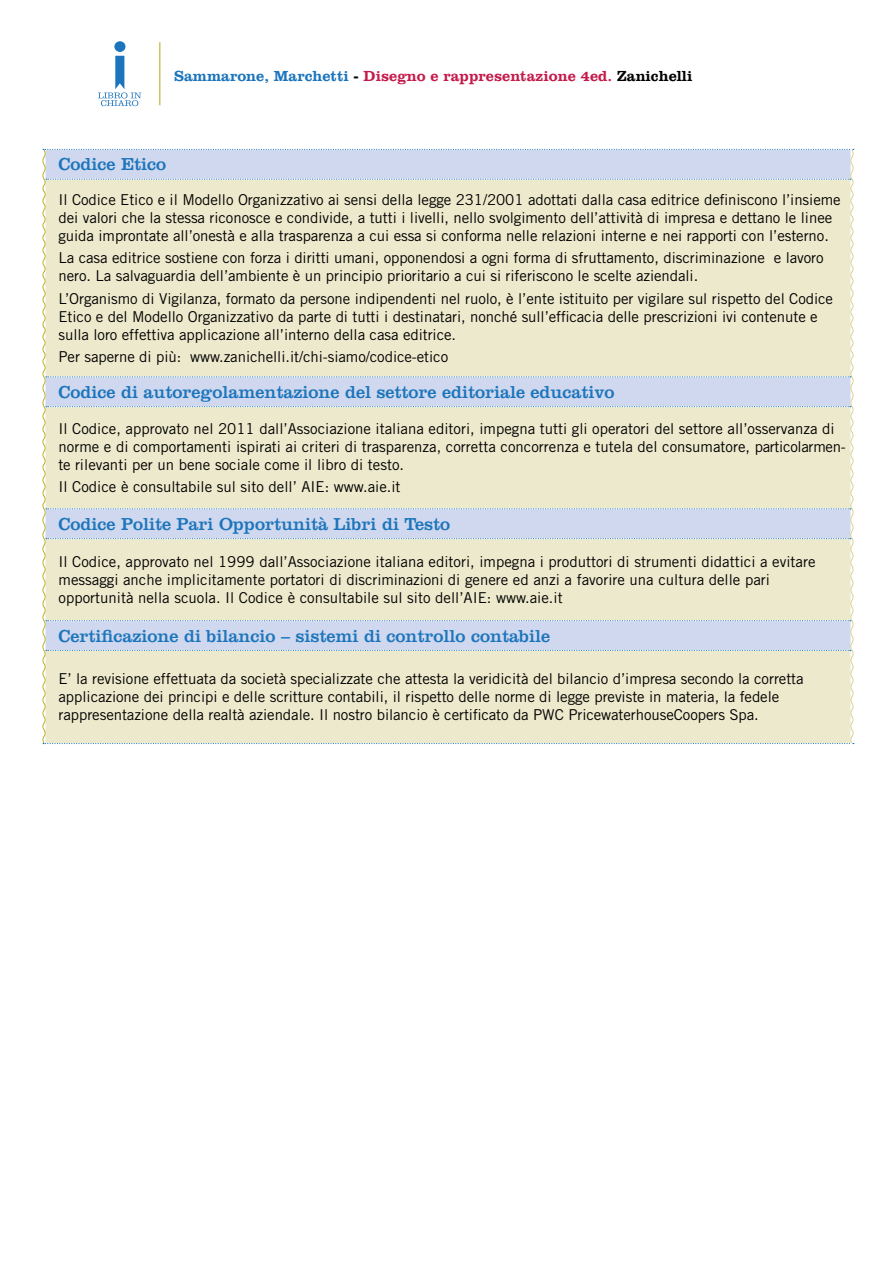
<style>
.page{position:relative;width:893px;height:1263px;background:#fff}
.page>*{position:absolute;margin:0;border:0;box-sizing:border-box;transform-origin:0 0}
.t1{font:18px "Clarendon LT Std";color:#1c75bc}
.t2{font:15px/18px "Trade Gothic LT Std";letter-spacing:-.005em;color:#000}
.t3{font:700 15px "Clarendon BT Pro";color:#c51b4b}
.s1{color:#1c75bc}
.s2{color:#000}
</style>
<div class="page">
<hr style="left:159px;top:42px;width:1px;height:63px;background:#bbb02a">
<div style="left:114px;top:41px;width:11px;height:11px;background:#1c75bc;border-radius:50%"></div>
<svg style="left:98px;top:56px;width:43px;height:50px"></svg>
<svg style="left:42px;top:149px;width:812px;height:595px;background:#e6e5d3"></svg>
<p class="t3" style="left:174px;top:66px;width:520px"><span class="s1">Sammarone, Marchetti</span> <span class="s2">-</span> Disegno e rappresentazione 4ed. <span class="s2">Zanichelli</span></p>
<p class="t1" style="left:59px;top:154px;width:109px">Codice Etico</p>
<p class="t2" style="left:59px;top:191px;width:784px">Il Codice Etico e il Modello Organizzativo ai sensi della legge 231/2001 adottati dalla casa editrice definiscono l’insieme dei valori che la stessa riconosce e condivide, a tutti i livelli, nello svolgimento dell’attività di impresa e dettano le linee guida improntate all’onestà e alla trasparenza a cui essa si conforma nelle relazioni interne e nei rapporti con l’esterno.</p>
<p class="t2" style="left:59px;top:249px;width:767px">La casa editrice sostiene con forza i diritti umani, opponendosi a ogni forma di sfruttamento, discriminazione e lavoro nero. La salvaguardia dell’ambiente è un principio prioritario a cui si riferiscono le scelte aziendali.</p>
<p class="t2" style="left:59px;top:289px;width:776px">L’Organismo di Vigilanza, formato da persone indipendenti nel ruolo, è l’ente istituito per vigilare sul rispetto del Codice<br>Etico e del Modello Organizzativo da parte di tutti i destinatari, nonché sull’efficacia delle prescrizioni ivi contenute e sulla loro effettiva applicazione all’interno della casa editrice.</p>
<p class="t2" style="left:59px;top:347px;width:391px">Per saperne di più: www.zanichelli.it/chi-siamo/codice-etico</p>
<p class="t1" style="left:59px;top:381px;width:558px">Codice di autoregolamentazione del settore editoriale educativo</p>
<p class="t2" style="left:59px;top:419px;width:789px">Il Codice, approvato nel 2011 dall’Associazione italiana editori, impegna tutti gli operatori del settore all’osservanza di norme e di comportamenti ispirati ai criteri di trasparenza, corretta concorrenza e tutela del consumatore, particolarmen&shy;te rilevanti per un bene sociale come il libro di testo.</p>
<p class="t2" style="left:59px;top:478px;width:344px">Il Codice è consultabile sul sito dell’ AIE: www.aie.it</p>
<p class="t1" style="left:59px;top:513px;width:393px">Codice Polite Pari Opportunità Libri di Testo</p>
<p class="t2" style="left:59px;top:553px;width:758px">Il Codice, approvato nel 1999 dall’Associazione italiana editori, impegna i produttori di strumenti didattici a evitare messaggi anche implicitamente portatori di discriminazioni di genere ed anzi a favorire una cultura delle pari opportunità nella scuola. Il Codice è consultabile sul sito dell’AIE: www.aie.it</p>
<p class="t1" style="left:59px;top:625px;width:493px">Certificazione di bilancio – sistemi di controllo contabile</p>
<p class="t2" style="left:59px;top:670px;width:747px">E’ la revisione effettuata da società specializzate che attesta la veridicità del bilancio d’impresa secondo la corretta applicazione dei principi e delle scritture contabili, il rispetto delle norme di legge previste in materia, la fedele rappresentazione della realtà aziendale. Il nostro bilancio è certificato da PWC PricewaterhouseCoopers Spa.</p>
</div>
